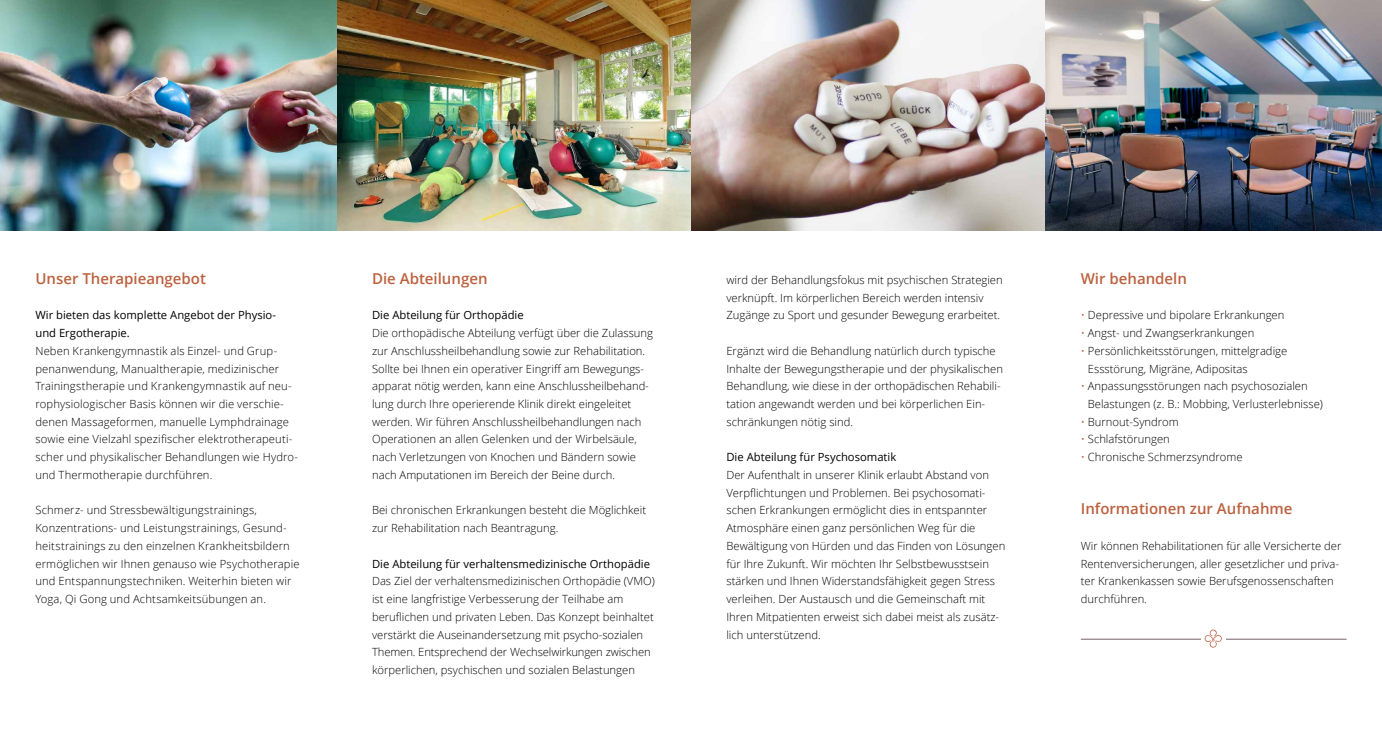
<style>
.page{position:relative;width:1382px;height:745px;background:#fff}
.page>*{position:absolute;margin:0;border:0;box-sizing:border-box;transform-origin:0 0}
.t1{font:600 15px "Open Sans";color:#bb613e}
.t2{font:300 11.25px/17.8px "Open Sans";color:#000}
.t3{font:11.25px/17.8px "Open Sans";color:#000}
.s1{color:#bb613e}
</style>
<div class="page">
<img style="left:337px;top:0;width:354px;height:230px">
<img style="left:691px;top:0;width:354px;height:230px">
<img style="left:1045px;top:0;width:337px;height:230px">
<img style="left:0;top:0;width:337px;height:230px">
<hr style="left:1081px;top:638px;width:265px;height:1px;background:#786168">
<div style="left:1201px;top:625px;width:24px;height:25px;background:#fff"></div>
<svg style="left:1205px;top:629px;width:17px;height:18px"></svg>
<h1 class="t1" style="left:35px;top:268px;width:172px">Unser Therapieangebot</h1>
<p class="t3" style="left:35px;top:306px;width:242px">Wir bieten das komplette Angebot der Physio&shy;und Ergotherapie.</p>
<p class="t2" style="left:35px;top:341px;width:263px">Neben Krankengymnastik als Einzel- und Grup&shy;penanwendung, Manualtherapie, medizinischer Trainingstherapie und Krankengymnastik auf neu&shy;rophysiologischer Basis können wir die verschie&shy;denen Massageformen, manuelle Lymphdrainage sowie eine Vielzahl spezifischer elektrotherapeuti&shy;scher und physikalischer Behandlungen wie Hydro&shy;und Thermotherapie durchführen.</p>
<p class="t2" style="left:35px;top:501px;width:266px">Schmerz- und Stressbewältigungstrainings, Konzentrations- und Leistungstrainings, Gesund&shy;heitstrainings zu den einzelnen Krankheitsbildern ermöglichen wir Ihnen genauso wie Psychotherapie und Entspannungstechniken. Weiterhin bieten wir Yoga, Qi Gong und Achtsamkeitsübungen an.</p>
<h1 class="t1" style="left:372px;top:268px;width:117px">Die Abteilungen</h1>
<p class="t3" style="left:372px;top:306px;width:153px">Die Abteilung für Orthopädie</p>
<p class="t2" style="left:372px;top:323px;width:283px">Die orthopädische Abteilung verfügt über die Zulassung zur Anschlussheilbehandlung sowie zur Rehabilitation.<br>Sollte bei Ihnen ein operativer Eingriff am Bewegungs&shy;apparat nötig werden, kann eine Anschlussheilbehand&shy;lung durch Ihre operierende Klinik direkt eingeleitet werden. Wir führen Anschlussheilbehandlungen nach Operationen an allen Gelenken und der Wirbelsäule, nach Verletzungen von Knochen und Bändern sowie nach Amputationen im Bereich der Beine durch.</p>
<p class="t2" style="left:372px;top:501px;width:276px">Bei chronischen Erkrankungen besteht die Möglichkeit zur Rehabilitation nach Beantragung.</p>
<p class="t3" style="left:372px;top:554px;width:279px">Die Abteilung für verhaltensmedizinische Orthopädie</p>
<p class="t2" style="left:372px;top:571px;width:284px">Das Ziel der verhaltensmedizinischen Orthopädie (VMO) ist eine langfristige Verbesserung der Teilhabe am beruflichen und privaten Leben. Das Konzept beinhaltet verstärkt die Auseinandersetzung mit psycho-sozialen Themen. Entsprechend der Wechselwirkungen zwischen körperlichen, psychischen und sozialen Belastungen</p>
<p class="t2" style="left:726px;top:270px;width:278px">wird der Behandlungsfokus mit psychischen Strategien verknüpft. Im körperlichen Bereich werden intensiv<br>Zugänge zu Sport und gesunder Bewegung erarbeitet.</p>
<p class="t2" style="left:726px;top:341px;width:278px">Ergänzt wird die Behandlung natürlich durch typische Inhalte der Bewegungstherapie und der physikalischen Behandlung, wie diese in der orthopädischen Rehabili&shy;tation angewandt werden und bei körperlichen Ein&shy;schränkungen nötig sind.</p>
<p class="t3" style="left:726px;top:447px;width:171px">Die Abteilung für Psychosomatik</p>
<p class="t2" style="left:726px;top:465px;width:280px">Der Aufenthalt in unserer Klinik erlaubt Abstand von Verpflichtungen und Problemen. Bei psychosomati&shy;schen Erkrankungen ermöglicht dies in entspannter Atmosphäre einen ganz persönlichen Weg für die Bewältigung von Hürden und das Finden von Lösungen für Ihre Zukunft. Wir möchten Ihr Selbstbewusstsein stärken und Ihnen Widerstandsfähigkeit gegen Stress verleihen. Der Austausch und die Gemeinschaft mit Ihren Mitpatienten erweist sich dabei meist als zusätz&shy;lich unterstützend.</p>
<h1 class="t1" style="left:1081px;top:268px;width:108px">Wir behandeln</h1>
<p class="t2" style="left:1081px;top:306px;width:205px"><span class="s1">•</span> Depressive und bipolare Erkrankungen</p>
<p class="t2" style="left:1081px;top:323px;width:175px"><span class="s1">•</span> Angst- und Zwangserkrankungen</p>
<p class="t2" style="left:1088px;top:341px;width:201px;text-indent:-7px"><span class="s1">•</span> Persönlichkeitsstörungen, mittelgradige<br>Essstörung, Migräne, Adipositas</p>
<p class="t2" style="left:1088px;top:377px;width:237px;text-indent:-7px"><span class="s1">•</span> Anpassungsstörungen nach psychosozialen<br>Belastungen (z. B.: Mobbing, Verlusterlebnisse)</p>
<p class="t2" style="left:1081px;top:412px;width:99px"><span class="s1">•</span> Burnout-Syndrom</p>
<p class="t2" style="left:1081px;top:430px;width:91px"><span class="s1">•</span> Schlafstörungen</p>
<p class="t2" style="left:1081px;top:447px;width:163px"><span class="s1">•</span> Chronische Schmerzsyndrome</p>
<h1 class="t1" style="left:1081px;top:498px;width:213px">Informationen zur Aufnahme</h1>
<p class="t2" style="left:1081px;top:536px;width:262px">Wir können Rehabilitationen für alle Versicherte der Rentenversicherungen, aller gesetzlicher und priva&shy;ter Krankenkassen sowie Berufsgenossenschaften durchführen.</p>
</div>
